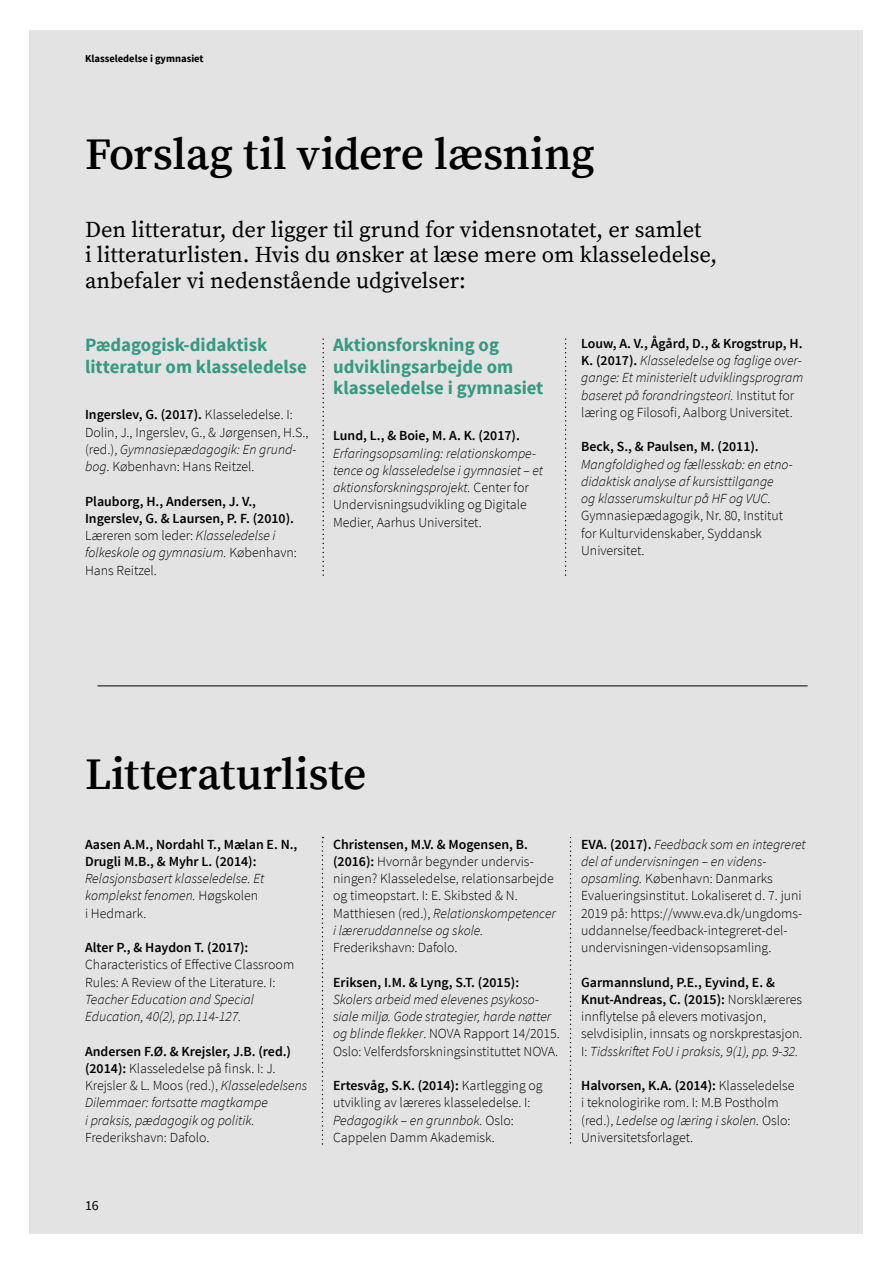
<style>
.page{position:relative;width:893px;height:1263px;background:#fff}
.page>*{position:absolute;margin:0;border:0;box-sizing:border-box;transform-origin:0 0}
._04_Stor_overskrift{font:600 45px "Source Serif Pro";letter-spacing:-.005em;color:#000}
.t1{font:22.5px/25.5px "Source Serif Pro";color:#000}
._08_Mellemrubrik_sto{font:700 18.75px/21px "Source Sans Pro";color:#369a83}
.t2{font:300 13.8px/17.2px "Source Sans Pro";color:#000}
.t3{font:italic 300 13.8px/17.2px "Source Sans Pro";color:#000}
.t4{font:600 13.8px/17.2px "Source Sans Pro";color:#000}
.t5{font:13.8px "Source Sans Pro";color:#000}
.t6{font:700 10.5px "Source Sans Pro";color:#000}
.s1{font-weight:600}
.s2{font-style:italic}
.s3{font-weight:300}
.s4{font-weight:300;font-style:italic}
.s5{font-weight:600;font-style:normal}
.s6{font-style:normal}
</style>
<div class="page">
<div style="left:30px;top:30px;width:833px;height:1203px;background:#e3e3e3"></div>
<svg style="left:322px;top:339px;width:2px;height:237px"></svg>
<svg style="left:565px;top:339px;width:1px;height:237px"></svg>
<svg style="left:570px;top:837px;width:1px;height:307px"></svg>
<svg style="left:322px;top:837px;width:1px;height:308px"></svg>
<hr style="left:97px;top:686px;width:711px;height:1px;background:#000">
<p class="t6" style="left:85px;top:51px;width:120px">Klasseledelse i gymnasiet</p>
<p class="_04_Stor_overskrift" style="left:85px;top:128px;width:511px">Forslag til videre læsning</p>
<p class="t1" style="left:85px;top:218px;width:633px">Den litteratur, der ligger til grund for vidensnotatet, er samlet<br>i litteraturlisten. Hvis du ønsker at læse mere om klasseledelse, anbefaler vi nedenstående udgivelser:</p>
<p class="_08_Mellemrubrik_sto" style="left:85px;top:335px;width:223px">Pædagogisk-didaktisk litteratur om klasseledelse</p>
<p class="t2" style="left:85px;top:406px;width:225px"><span class="s1">Ingerslev, G. (2017).</span> Klasseledelse. I:<br>Dolin, J., Ingerslev, G., &amp; Jørgensen, H.S., (red.), <span class="s2">Gymnasiepædagogik: En grund&shy;bog</span>. København: Hans Reitzel.</p>
<p class="t4" style="left:85px;top:493px;width:213px">Plauborg, H., Andersen, J. V.,<br>Ingerslev, G. &amp; Laursen, P. F. (2010).<br><span class="s3">Læreren som leder:</span> <span class="s4">Klasseledelse i folkeskole og gymnasium.</span> <span class="s3">København:<br>Hans Reitzel.</span></p>
<p class="_08_Mellemrubrik_sto" style="left:333px;top:335px;width:212px">Aktionsforskning og udviklingsarbejde om klasseledelse i gymnasiet</p>
<p class="t3" style="left:333px;top:427px;width:211px"><span class="s5">Lund, L., &amp; Boie, M. A. K. (2017).<br></span>Erfaringsopsamling: relationskompe&shy;tence og klasseledelse i gymnasiet – et aktionsforskningsprojekt. <span class="s6">Center for Undervisningsudvikling og Digitale Medier, Aarhus Universitet.</span></p>
<p class="t3" style="left:581px;top:335px;width:224px"><span class="s5">Louw, A. V., Ågård, D., &amp; Krogstrup, H.<br>K. (2017).</span> Klasseledelse og faglige over&shy;gange: Et ministerielt udviklingsprogram baseret på forandringsteori. <span class="s6">Institut for læring og Filosofi, Aalborg Universitet.</span></p>
<p class="t3" style="left:581px;top:438px;width:213px"><span class="s5">Beck, S., &amp; Paulsen, M. (2011).<br></span>Mangfoldighed og fællesskab: en etno&shy;didaktisk analyse af kursisttilgange<br>og klasserumskultur på HF og VUC.<br><span class="s6">Gymnasiepædagogik, Nr. 80, Institut for Kulturvidenskaber, Syddansk<br>Universitet.</span></p>
<p class="_04_Stor_overskrift" style="left:85px;top:747px;width:283px">Litteraturliste</p>
<p class="t4" style="left:85px;top:836px;width:214px">Aasen A.M., Nordahl T., Mælan E. N.,<br>Drugli M.B., &amp; Myhr L. (2014):<br><span class="s4">Relasjonsbasert klasseledelse. Et komplekst fenomen.</span> <span class="s3">Høgskolen<br>i Hedmark.</span></p>
<p class="t2" style="left:85px;top:939px;width:211px"><span class="s1">Alter P., &amp; Haydon T. (2017):<br></span>Characteristics of Effective Classroom Rules: A Review of the Literature. I:<br><span class="s2">Teacher Education and Special Education, 40(2), pp.114-127.</span></p>
<p class="t3" style="left:85px;top:1042px;width:224px"><span class="s5">Andersen F.Ø. &amp; Krejsler, J.B. (red.) (2014):</span> <span class="s6">Klasseledelse på finsk. I: J.<br>Krejsler &amp; L. Moos (red.),</span> Klasseledelsens Dilemmaer: fortsatte magtkampe<br>i praksis, pædagogik og politik.<br><span class="s6">Frederikshavn: Dafolo.</span></p>
<p class="t5" style="left:85px;top:1196px;width:15px">16</p>
<p class="t2" style="left:333px;top:835px;width:224px"><span class="s1">Christensen, M.V. &amp; Mogensen, B. (2016):</span> Hvornår begynder undervis&shy;ningen? Klasseledelse, relationsarbejde og timeopstart. I: E. Skibsted &amp; N.<br>Matthiesen (red.), <span class="s2">Relationskompetencer i læreruddannelse og skole.<br></span>Frederikshavn: Dafolo.</p>
<p class="t3" style="left:333px;top:973px;width:228px"><span class="s5">Eriksen, I.M. &amp; Lyng, S.T. (2015):<br></span>Skolers arbeid med elevenes psykoso&shy;siale miljø. Gode strategier, harde nøtter og blinde flekker<span class="s6">. NOVA Rapport 14/2015.<br>Oslo: Velferdsforskningsinstituttet NOVA.</span></p>
<p class="t2" style="left:333px;top:1077px;width:211px"><span class="s1">Ertesvåg, S.K. (2014):</span> Kartlegging og utvikling av læreres klasseledelse. I:<br><span class="s2">Pedagogikk – en grunnbok.</span> Oslo:<br>Cappelen Damm Akademisk.</p>
<p class="t2" style="left:581px;top:835px;width:226px"><span class="s1">EVA. (2017).</span> <span class="s2">Feedback som en integreret del af undervisningen – en videns&shy;opsamling.</span> København: Danmarks Evalueringsinstitut. Lokaliseret d. 7. juni 2019 på: https://www.eva.dk/ungdoms&shy;uddannelse/feedback-integreret-del-- undervisningen-vidensopsamling.</p>
<p class="t2" style="left:581px;top:973px;width:223px"><span class="s1">Garmannslund, P.E., Eyvind, E. &amp; Knut-Andreas, C. (2015):</span> Norsklæreres innflytelse på elevers motivasjon, selvdisiplin, innsats og norskprestasjon.<br>I: <span class="s2">Tidsskriftet FoU i praksis, 9(1), pp. 9-32.</span></p>
<p class="t2" style="left:581px;top:1077px;width:215px"><span class="s1">Halvorsen, K.A. (2014):</span> Klasseledelse i teknologirike rom. I: M.B Postholm (red.), <span class="s2">Ledelse og læring i skolen.</span> Oslo:<br>Universitetsforlaget.</p>
</div>
